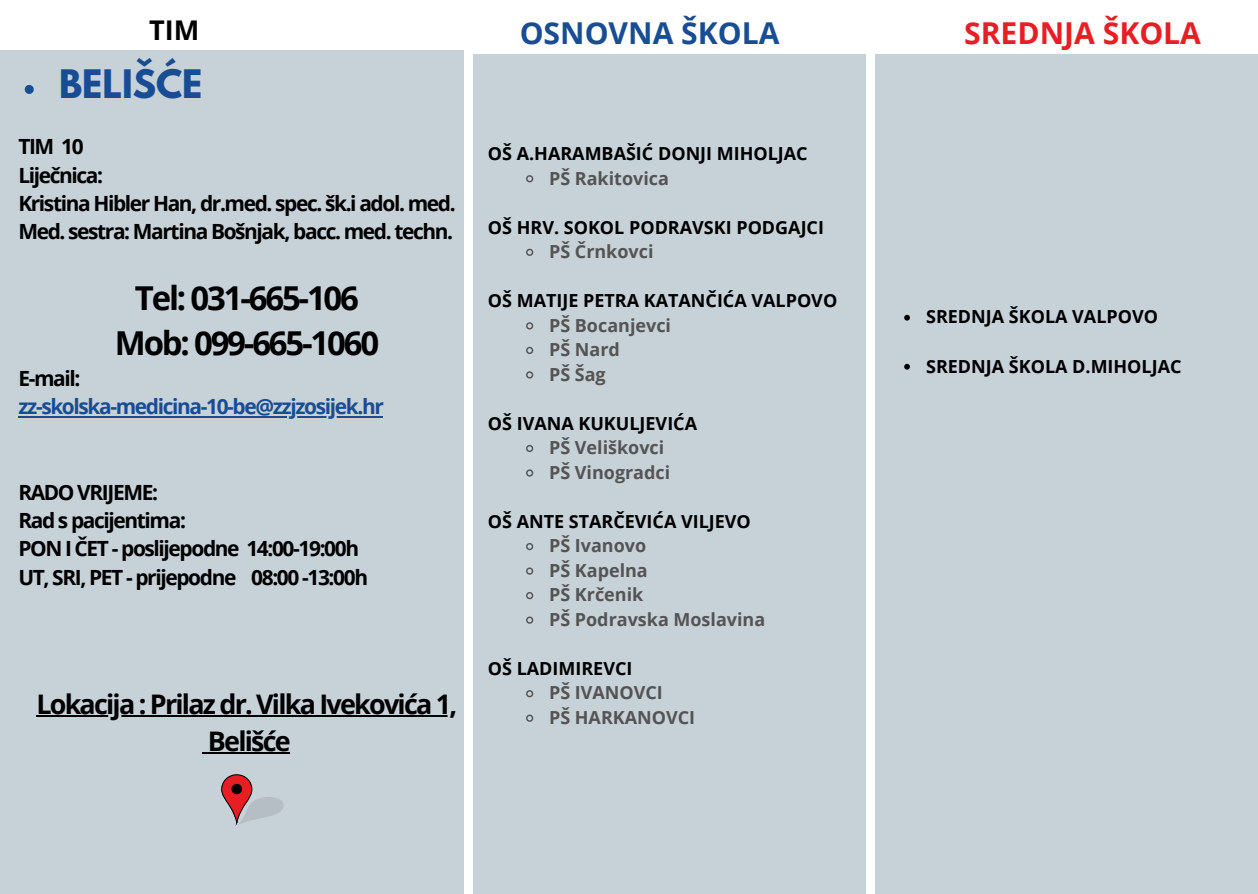
<style>
.page{position:relative;width:1258px;height:894px;background:#fff}
.page>*{position:absolute;margin:0;border:0;box-sizing:border-box;transform-origin:0 0}
.t1{font:700 34.8px "League Spartan";color:#184d94}
.t2{font:700 33px "Open Sans";letter-spacing:-.065em;color:#000}
.t3{font:700 30px "Open Sans";color:#184d94}
.t4{font:700 30px "Open Sans";color:#e81e25}
.t5{font:700 27px "Open Sans";letter-spacing:-.065em;color:#000}
.t6{font:700 21px "Open Sans";letter-spacing:-.065em;color:#000}
.t7{font:700 21px "Open Sans";letter-spacing:-.065em;color:#184d94}
.t8{font:700 18px "Open Sans";color:#000}
.t9{font:700 18px "Open Sans";color:#545454}
</style>
<div class="page">
<div style="left:0;top:51px;width:464px;height:842px;background:#c7d1d8"></div>
<div style="left:473px;top:54px;width:393px;height:839px;background:#c7d1d8"></div>
<div style="left:875px;top:54px;width:383px;height:839px;background:#c7d1d8"></div>
<svg style="left:526px;top:175px;width:8px;height:8px"></svg>
<svg style="left:526px;top:248px;width:8px;height:8px"></svg>
<svg style="left:526px;top:322px;width:8px;height:8px"></svg>
<svg style="left:526px;top:346px;width:8px;height:8px"></svg>
<svg style="left:526px;top:371px;width:8px;height:8px"></svg>
<svg style="left:526px;top:444px;width:8px;height:9px"></svg>
<svg style="left:526px;top:469px;width:8px;height:8px"></svg>
<svg style="left:526px;top:543px;width:8px;height:8px"></svg>
<svg style="left:526px;top:567px;width:8px;height:8px"></svg>
<svg style="left:526px;top:592px;width:8px;height:8px"></svg>
<svg style="left:526px;top:616px;width:8px;height:8px"></svg>
<svg style="left:526px;top:690px;width:8px;height:8px"></svg>
<svg style="left:526px;top:714px;width:8px;height:8px"></svg>
<svg style="left:221px;top:774px;width:63px;height:51px"></svg>
<svg style="left:25px;top:85px;width:9px;height:9px"></svg>
<hr style="left:18px;top:416px;width:364px;height:1px;background:#184d94">
<hr style="left:36px;top:714px;width:114px;height:2px;background:#000">
<hr style="left:150px;top:714px;width:305px;height:2px;background:#000">
<hr style="left:208px;top:752px;width:81px;height:1px;background:#000">
<svg style="left:904px;top:315px;width:6px;height:5px"></svg>
<svg style="left:904px;top:364px;width:6px;height:5px"></svg>
<p class="t5" style="left:149px;top:11px;width:52px">TIM</p>
<p class="t3" style="left:520px;top:12px;width:261px">OSNOVNA ŠKOLA</p>
<p class="t4" style="left:964px;top:12px;width:238px">SREDNJA ŠKOLA</p>
<p class="t1" style="left:59px;top:67px;width:145px">BELIŠĆE</p>
<p class="t6" style="left:18px;top:132px;width:67px">TIM 10</p>
<p class="t6" style="left:18px;top:160px;width:86px">Liječnica:</p>
<p class="t6" style="left:18px;top:188px;width:439px">Kristina Hibler Han, dr.med. spec. šk.i adol. med.</p>
<p class="t6" style="left:18px;top:217px;width:436px">Med. sestra: Martina Bošnjak, bacc. med. techn.</p>
<p class="t2" style="left:135px;top:274px;width:226px">Tel: 031-665-106</p>
<p class="t2" style="left:115px;top:319px;width:266px">Mob: 099-665-1060</p>
<p class="t6" style="left:18px;top:363px;width:64px">E-mail:</p>
<p class="t7" style="left:18px;top:392px;width:367px">zz-skolska-medicina-10-be@zzjzosijek.hr</p>
<p class="t8" style="left:488px;top:141px;width:321px">OŠ A.HARAMBAŠIĆ DONJI MIHOLJAC</p>
<p class="t9" style="left:549px;top:165px;width:121px">PŠ Rakitovica</p>
<p class="t8" style="left:488px;top:214px;width:338px">OŠ HRV. SOKOL PODRAVSKI PODGAJCI</p>
<p class="t9" style="left:549px;top:239px;width:106px">PŠ Črnkovci</p>
<p class="t8" style="left:488px;top:288px;width:351px">OŠ MATIJE PETRA KATANČIĆA VALPOVO</p>
<p class="t8" style="left:926px;top:304px;width:233px">SREDNJA ŠKOLA VALPOVO</p>
<p class="t8" style="left:926px;top:353px;width:257px">SREDNJA ŠKOLA D.MIHOLJAC</p>
<p class="t9" style="left:549px;top:312px;width:124px">PŠ Bocanjevci</p>
<p class="t9" style="left:549px;top:337px;width:72px">PŠ Nard</p>
<p class="t9" style="left:549px;top:361px;width:58px">PŠ Šag</p>
<p class="t8" style="left:488px;top:410px;width:211px">OŠ IVANA KUKULJEVIĆA</p>
<p class="t6" style="left:18px;top:477px;width:141px">RADO VRIJEME:</p>
<p class="t6" style="left:18px;top:505px;width:169px">Rad s pacijentima:</p>
<p class="t6" style="left:18px;top:534px;width:342px">PON I ČET - poslijepodne 14:00-19:00h</p>
<p class="t6" style="left:18px;top:562px;width:351px">UT, SRI, PET - prijepodne 08:00 -13:00h</p>
<p class="t5" style="left:36px;top:684px;width:422px">Lokacija : Prilaz dr. Vilka Ivekovića 1,</p>
<p class="t5" style="left:208px;top:721px;width:84px">Belišće</p>
<p class="t9" style="left:549px;top:435px;width:117px">PŠ Veliškovci</p>
<p class="t9" style="left:549px;top:459px;width:123px">PŠ Vinogradci</p>
<p class="t8" style="left:488px;top:508px;width:265px">OŠ ANTE STARČEVIĆA VILJEVO</p>
<p class="t9" style="left:549px;top:533px;width:99px">PŠ Ivanovo</p>
<p class="t9" style="left:549px;top:557px;width:100px">PŠ Kapelna</p>
<p class="t9" style="left:549px;top:582px;width:96px">PŠ Krčenik</p>
<p class="t9" style="left:549px;top:606px;width:218px">PŠ Podravska Moslavina</p>
<p class="t8" style="left:488px;top:655px;width:146px">OŠ LADIMIREVCI</p>
<p class="t9" style="left:549px;top:680px;width:115px">PŠ IVANOVCI</p>
<p class="t9" style="left:549px;top:704px;width:148px">PŠ HARKANOVCI</p>
</div>
